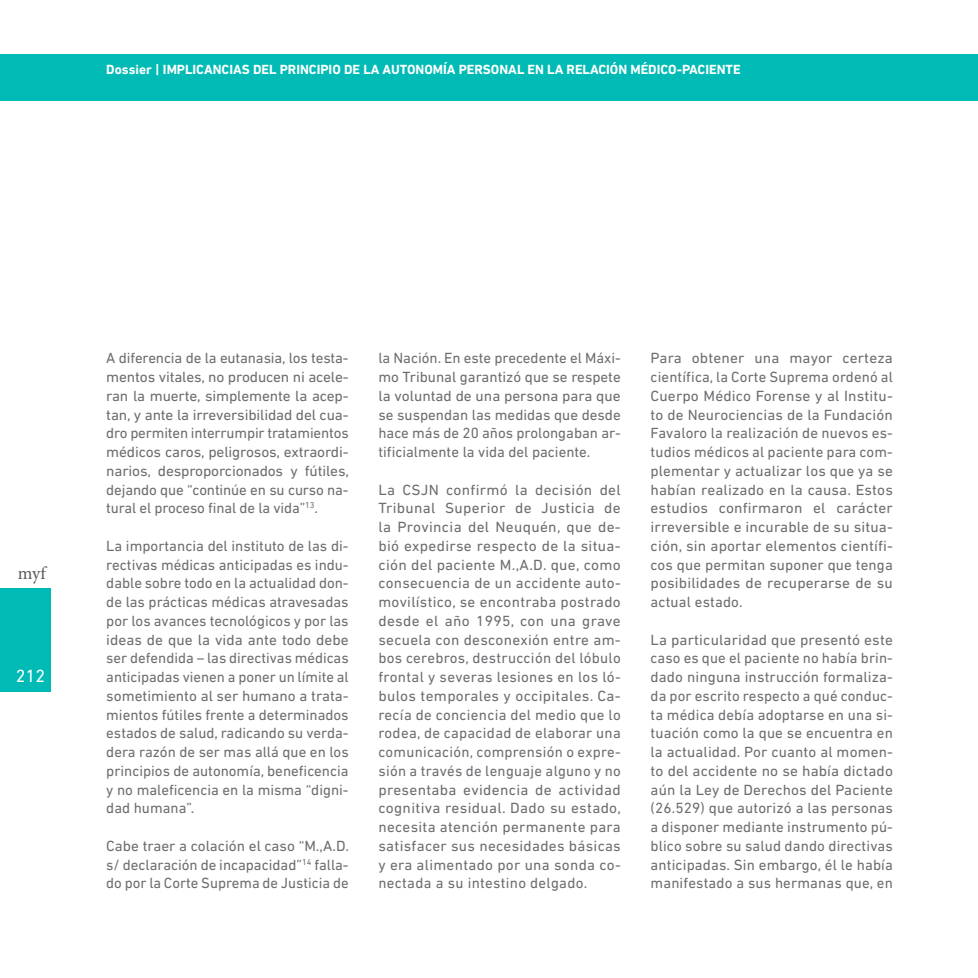
<style>
.page{position:relative;width:978px;height:978px;background:#fff}
.page>*{position:absolute;margin:0;border:0;box-sizing:border-box;transform-origin:0 0}
.t1{font:18px "Minion Pro";color:#57585a}
.t2{font:18px "DIN Next LT Pro";color:#fff}
.t3{font:15px/18.8px "DIN Next LT Pro";color:#6c6d70;text-align:justify}
.NOT_Cuerpo_minion_9{font:700 13.5px "DIN Next LT Pro";color:#fff}
</style>
<div class="page">
<div style="left:0;top:588px;width:51px;height:104px;background:#00bbb5"></div>
<div style="left:0;top:54px;width:978px;height:47px;background:#00bbb5"></div>
<p class="NOT_Cuerpo_minion_9" style="left:106px;top:61px;width:636px">Dossier | IMPLICANCIAS DEL PRINCIPIO DE LA AUTONOMÍA PERSONAL EN LA RELACIÓN MÉDICO-PACIENTE</p>
<p class="t1" style="left:18px;top:561px;width:29px">myf</p>
<p class="t2" style="left:16px;top:666px;width:31px">212</p>
<p class="t3" style="left:106px;top:349px;width:244px">A diferencia de la eutanasia, los testa&shy;mentos vitales, no producen ni acele&shy;ran la muerte, simplemente la acep&shy;tan, y ante la irreversibilidad del cua&shy;dro permiten interrumpir tratamientos médicos caros, peligrosos, extraordi&shy;narios, desproporcionados y fútiles, dejando que “continúe en su curso na&shy;tural el proceso final de la vida”<sup>13</sup>.</p>
<p class="t3" style="left:106px;top:536px;width:244px">La importancia del instituto de las di&shy;rectivas médicas anticipadas es indu&shy;dable sobre todo en la actualidad don&shy;de las prácticas médicas atravesadas por los avances tecnológicos y por las ideas de que la vida ante todo debe ser defendida – las directivas médicas anticipadas vienen a poner un límite al sometimiento al ser humano a trata&shy;mientos fútiles frente a determinados estados de salud, radicando su verda&shy;dera razón de ser mas allá que en los principios de autonomía, beneficencia y no maleficencia en la misma “digni&shy;dad humana”.</p>
<p class="t3" style="left:106px;top:836px;width:244px">Cabe traer a colación el caso “M.,A.D. s/ declaración de incapacidad”<sup>14</sup> falla&shy;do por la Corte Suprema de Justicia de</p>
<p class="t3" style="left:378px;top:349px;width:244px">la Nación. En este precedente el Máxi&shy;mo Tribunal garantizó que se respete la voluntad de una persona para que se suspendan las medidas que desde hace más de 20 años prolongaban ar&shy;tificialmente la vida del paciente.</p>
<p class="t3" style="left:378px;top:480px;width:244px">La CSJN confirmó la decisión del Tribunal Superior de Justicia de la Provincia del Neuquén, que de&shy;bió expedirse respecto de la situa&shy;ción del paciente M.,A.D. que, como consecuencia de un accidente auto&shy;movilístico, se encontraba postrado desde el año 1995, con una grave secuela con desconexión entre am&shy;bos cerebros, destrucción del lóbulo frontal y severas lesiones en los ló&shy;bulos temporales y occipitales. Ca&shy;recía de conciencia del medio que lo rodea, de capacidad de elaborar una comunicación, comprensión o expre&shy;sión a través de lenguaje alguno y no presentaba evidencia de actividad cognitiva residual. Dado su estado, necesita atención permanente para satisfacer sus necesidades básicas y era alimentado por una sonda co&shy;nectada a su intestino delgado.</p>
<p class="t3" style="left:651px;top:349px;width:244px">Para obtener una mayor certeza científica, la Corte Suprema ordenó al Cuerpo Médico Forense y al Institu&shy;to de Neurociencias de la Fundación Favaloro la realización de nuevos es&shy;tudios médicos al paciente para com&shy;plementar y actualizar los que ya se habían realizado en la causa. Estos estudios confirmaron el carácter irreversible e incurable de su situa&shy;ción, sin aportar elementos científi&shy;cos que permitan suponer que tenga posibilidades de recuperarse de su actual estado.</p>
<p class="t3" style="left:651px;top:630px;width:244px">La particularidad que presentó este caso es que el paciente no había brin&shy;dado ninguna instrucción formaliza&shy;da por escrito respecto a qué conduc&shy;ta médica debía adoptarse en una si&shy;tuación como la que se encuentra en la actualidad. Por cuanto al momen&shy;to del accidente no se había dictado aún la Ley de Derechos del Paciente (26.529) que autorizó a las personas a disponer mediante instrumento pú&shy;blico sobre su salud dando directivas anticipadas. Sin embargo, él le había manifestado a sus hermanas que, en</p>
</div>
